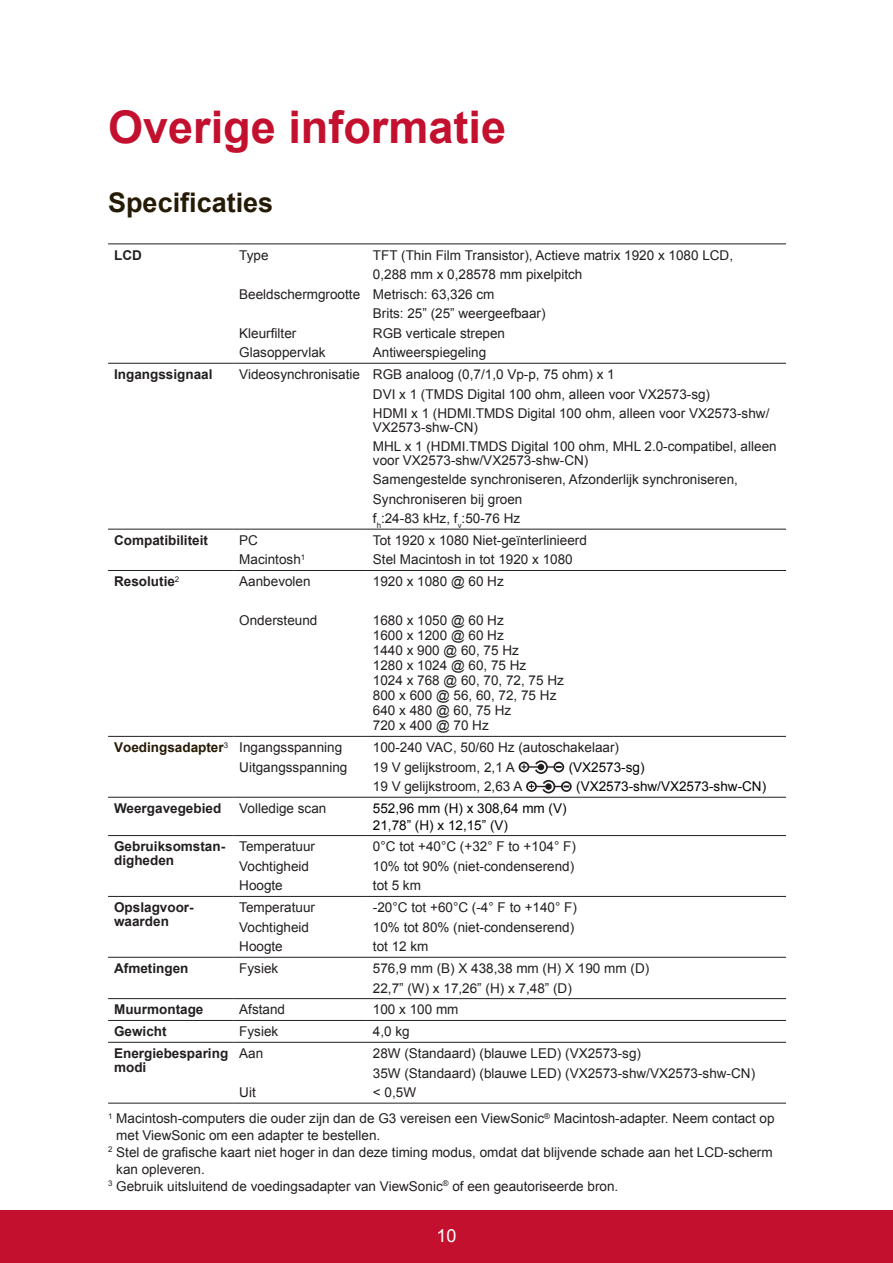
<style>
.page{position:relative;width:893px;height:1263px;background:#fff}
.page>*{position:absolute;margin:0;border:0;box-sizing:border-box;transform-origin:0 0}
.t1{font:700 45px "Arial";color:#c3102f}
.t2{font:700 27px "Arial";color:#251a05}
.t3{font:18px "Arial";color:#fff}
.t4{font:13.5px/19.5px "Arial";color:#231f20}
.t5{font:700 13.5px/13.5px "Arial";color:#231f20}
.t6{font:13.5px/16.5px "Arial";color:#040503}
.s1{font-weight:700;color:#251a05}
</style>
<div class="page">
<div style="left:0;top:1210px;width:892px;height:53px;background:#c3102f"></div>
<hr style="left:108px;top:243px;width:125px;height:1px;background:#231f20">
<hr style="left:233px;top:243px;width:134px;height:1px;background:#231f20">
<hr style="left:367px;top:243px;width:418px;height:1px;background:#231f20">
<hr style="left:108px;top:363px;width:125px;height:1px;background:#231f20">
<hr style="left:233px;top:363px;width:134px;height:1px;background:#231f20">
<hr style="left:367px;top:363px;width:418px;height:1px;background:#231f20">
<hr style="left:108px;top:570px;width:125px;height:1px;background:#231f20">
<hr style="left:233px;top:570px;width:134px;height:1px;background:#231f20">
<hr style="left:367px;top:570px;width:418px;height:1px;background:#231f20">
<hr style="left:108px;top:736px;width:125px;height:1px;background:#231f20">
<hr style="left:233px;top:736px;width:134px;height:1px;background:#231f20">
<hr style="left:367px;top:736px;width:418px;height:1px;background:#231f20">
<hr style="left:108px;top:797px;width:125px;height:1px;background:#231f20">
<hr style="left:233px;top:797px;width:134px;height:1px;background:#231f20">
<hr style="left:367px;top:797px;width:418px;height:1px;background:#231f20">
<hr style="left:108px;top:835px;width:125px;height:1px;background:#231f20">
<hr style="left:233px;top:835px;width:134px;height:1px;background:#231f20">
<hr style="left:367px;top:835px;width:418px;height:1px;background:#231f20">
<hr style="left:108px;top:896px;width:125px;height:1px;background:#231f20">
<hr style="left:233px;top:896px;width:134px;height:1px;background:#231f20">
<hr style="left:367px;top:896px;width:418px;height:1px;background:#231f20">
<hr style="left:108px;top:957px;width:125px;height:1px;background:#231f20">
<hr style="left:233px;top:957px;width:134px;height:1px;background:#231f20">
<hr style="left:367px;top:957px;width:418px;height:1px;background:#231f20">
<hr style="left:108px;top:529px;width:125px;height:1px;background:#231f20">
<hr style="left:108px;top:998px;width:125px;height:1px;background:#231f20">
<hr style="left:233px;top:998px;width:134px;height:1px;background:#231f20">
<hr style="left:367px;top:998px;width:418px;height:1px;background:#231f20">
<hr style="left:108px;top:1020px;width:125px;height:1px;background:#231f20">
<hr style="left:233px;top:1020px;width:134px;height:1px;background:#231f20">
<hr style="left:367px;top:1020px;width:418px;height:1px;background:#231f20">
<hr style="left:233px;top:529px;width:134px;height:1px;background:#231f20">
<hr style="left:108px;top:1042px;width:125px;height:1px;background:#231f20">
<hr style="left:233px;top:1042px;width:134px;height:1px;background:#231f20">
<hr style="left:367px;top:1042px;width:418px;height:1px;background:#231f20">
<hr style="left:367px;top:529px;width:418px;height:1px;background:#231f20">
<hr style="left:108px;top:1102px;width:125px;height:1px;background:#231f20">
<hr style="left:233px;top:1102px;width:134px;height:1px;background:#231f20">
<hr style="left:367px;top:1102px;width:418px;height:1px;background:#231f20">
<div style="left:518px;top:761px;width:11px;height:11px;border:2px solid #231f20;border-radius:50%"></div>
<div style="left:560px;top:781px;width:11px;height:11px;border:2px solid #231f20;border-radius:50%"></div>
<svg style="left:521px;top:760px;width:48px;height:34px"></svg>
<h1 class="t1" style="left:108px;top:97px;width:399px">Overige informatie</h1>
<h2 class="t2" style="left:108px;top:184px;width:167px">Specificaties</h2>
<p class="t5" style="left:114px;top:249px;width:29px">LCD</p>
<p class="t4" style="left:239px;top:245px;width:31px">Type</p>
<p class="t4" style="left:239px;top:284px;width:122px">Beeldschermgrootte</p>
<p class="t4" style="left:239px;top:323px;width:88px">Kleurfilter<br>Glasoppervlak</p>
<p class="t4" style="left:373px;top:245px;width:361px">TFT (Thin Film Transistor), Actieve matrix 1920 x 1080 LCD,<br>0,288 mm x 0,28578 mm pixelpitch<br>Metrisch: 63,326 cm<br>Brits: 25” (25” weergeefbaar)<br>RGB verticale strepen<br>Antiweerspiegeling</p>
<p class="t5" style="left:114px;top:368px;width:100px">Ingangssignaal</p>
<p class="t4" style="left:373px;top:365px;width:398px;text-indent:-134px">Videosynchronisatie RGB analoog (0,7/1,0 Vp-p, 75 ohm) x 1<br>DVI x 1 (TMDS Digital 100 ohm, alleen voor VX2573-sg)<br>HDMI x 1 (HDMI.TMDS Digital 100 ohm, alleen voor VX2573-shw/</p>
<p class="t4" style="left:373px;top:417px;width:405px">VX2573-shw-CN)<br>MHL x 1 (HDMI.TMDS Digital 100 ohm, MHL 2.0-compatibel, alleen</p>
<p class="t4" style="left:373px;top:450px;width:366px">voor VX2573-shw/VX2573-shw-CN)<br>Samengestelde synchroniseren, Afzonderlijk synchroniseren, Synchroniseren bij groen<br>f<sub>h</sub>:24-83 kHz, f<sub>v</sub>:50-76 Hz</p>
<p class="t5" style="left:114px;top:534px;width:95px">Compatibiliteit</p>
<p class="t4" style="left:239px;top:530px;width:67px">PC<br>Macintosh<sup>1</sup></p>
<p class="t4" style="left:373px;top:530px;width:215px">Tot 1920 x 1080 Niet-geïnterlinieerd<br>Stel Macintosh in tot 1920 x 1080</p>
<p class="t5" style="left:114px;top:575px;width:67px">Resolutie<sup>2</sup></p>
<p class="t4" style="left:239px;top:572px;width:73px">Aanbevolen</p>
<p class="t4" style="left:239px;top:611px;width:80px">Ondersteund</p>
<p class="t4" style="left:373px;top:572px;width:132px">1920 x 1080 @ 60 Hz</p>
<p class="t4" style="left:373px;top:613px;width:192px;line-height:15px">1680 x 1050 @ 60 Hz<br>1600 x 1200 @ 60 Hz<br>1440 x 900 @ 60, 75 Hz<br>1280 x 1024 @ 60, 75 Hz<br>1024 x 768 @ 60, 70, 72, 75 Hz<br>800 x 600 @ 56, 60, 72, 75 Hz<br>640 x 480 @ 60, 75 Hz<br>720 x 400 @ 70 Hz</p>
<p class="t4" style="left:239px;top:738px;width:110px;text-indent:-125px"><span class="s1">Voedingsadapter</span><sup>3</sup> Ingangsspanning<br>Uitgangsspanning</p>
<p class="t4" style="left:373px;top:738px;width:247px">100-240 VAC, 50/60 Hz (autoschakelaar)<br>19 V gelijkstroom, 2,1 A</p>
<p class="t6" style="left:568px;top:759px;width:77px">(VX2573-sg)</p>
<p class="t4" style="left:373px;top:777px;width:151px">19 V gelijkstroom, 2,63 A</p>
<p class="t6" style="left:576px;top:778px;width:191px">(VX2573-shw/VX2573-shw-CN)</p>
<p class="t5" style="left:114px;top:802px;width:109px">Weergavegebied</p>
<p class="t4" style="left:239px;top:798px;width:89px">Volledige scan</p>
<p class="t6" style="left:373px;top:800px;width:195px">552,96 mm (H) x 308,64 mm (V)<br>21,78” (H) x 12,15” (V)</p>
<p class="t5" style="left:114px;top:840px;width:113px">Gebruiksomstan&shy;digheden</p>
<p class="t4" style="left:239px;top:837px;width:77px">Temperatuur<br>Vochtigheid<br>Hoogte</p>
<p class="t4" style="left:373px;top:837px;width:204px">0°C tot +40°C (+32° F to +104° F)<br>10% tot 90% (niet-condenserend) tot 5 km</p>
<p class="t5" style="left:114px;top:901px;width:81px">Opslagvoor&shy;waarden</p>
<p class="t4" style="left:239px;top:898px;width:77px">Temperatuur<br>Vochtigheid<br>Hoogte</p>
<p class="t4" style="left:373px;top:898px;width:205px">-20°C tot +60°C (-4° F to +140° F)<br>10% tot 80% (niet-condenserend) tot 12 km</p>
<p class="t5" style="left:114px;top:962px;width:76px">Afmetingen</p>
<p class="t4" style="left:239px;top:958px;width:41px">Fysiek</p>
<p class="t4" style="left:373px;top:958px;width:278px">576,9 mm (B) X 438,38 mm (H) X 190 mm (D)<br>22,7” (W) x 17,26” (H) x 7,48” (D)</p>
<p class="t5" style="left:114px;top:1003px;width:91px">Muurmontage</p>
<p class="t4" style="left:239px;top:1000px;width:47px">Afstand</p>
<p class="t4" style="left:373px;top:1000px;width:87px">100 x 100 mm</p>
<p class="t5" style="left:114px;top:1025px;width:54px">Gewicht</p>
<p class="t4" style="left:239px;top:1021px;width:41px">Fysiek</p>
<p class="t4" style="left:373px;top:1021px;width:38px">4,0 kg</p>
<p class="t5" style="left:114px;top:1047px;width:116px">Energiebesparing modi</p>
<p class="t4" style="left:239px;top:1043px;width:26px">Aan</p>
<p class="t4" style="left:239px;top:1082px;width:18px">Uit</p>
<p class="t4" style="left:373px;top:1043px;width:383px">28W (Standaard) (blauwe LED) (VX2573-sg)<br>35W (Standaard) (blauwe LED) (VX2573-shw/VX2573-shw-CN) &lt; 0,5W</p>
<p class="t4" style="left:108px;top:1109px;width:667px"><sup>1</sup> Macintosh-computers die ouder zijn dan de G3 vereisen een ViewSonic<sup>®</sup> Macintosh-adapter. Neem contact op</p>
<p class="t4" style="left:116px;top:1125px;width:265px">met ViewSonic om een adapter te bestellen.</p>
<p class="t4" style="left:108px;top:1142px;width:665px"><sup>2</sup> Stel de grafische kaart niet hoger in dan deze timing modus, omdat dat blijvende schade aan het LCD-scherm</p>
<p class="t4" style="left:116px;top:1159px;width:90px">kan opleveren.</p>
<p class="t4" style="left:108px;top:1176px;width:511px"><sup>3</sup> Gebruik uitsluitend de voedingsadapter van ViewSonic<sup>®</sup> of een geautoriseerde bron.</p>
<h3 class="t3" style="left:436px;top:1223px;width:22px">10</h3>
</div>
